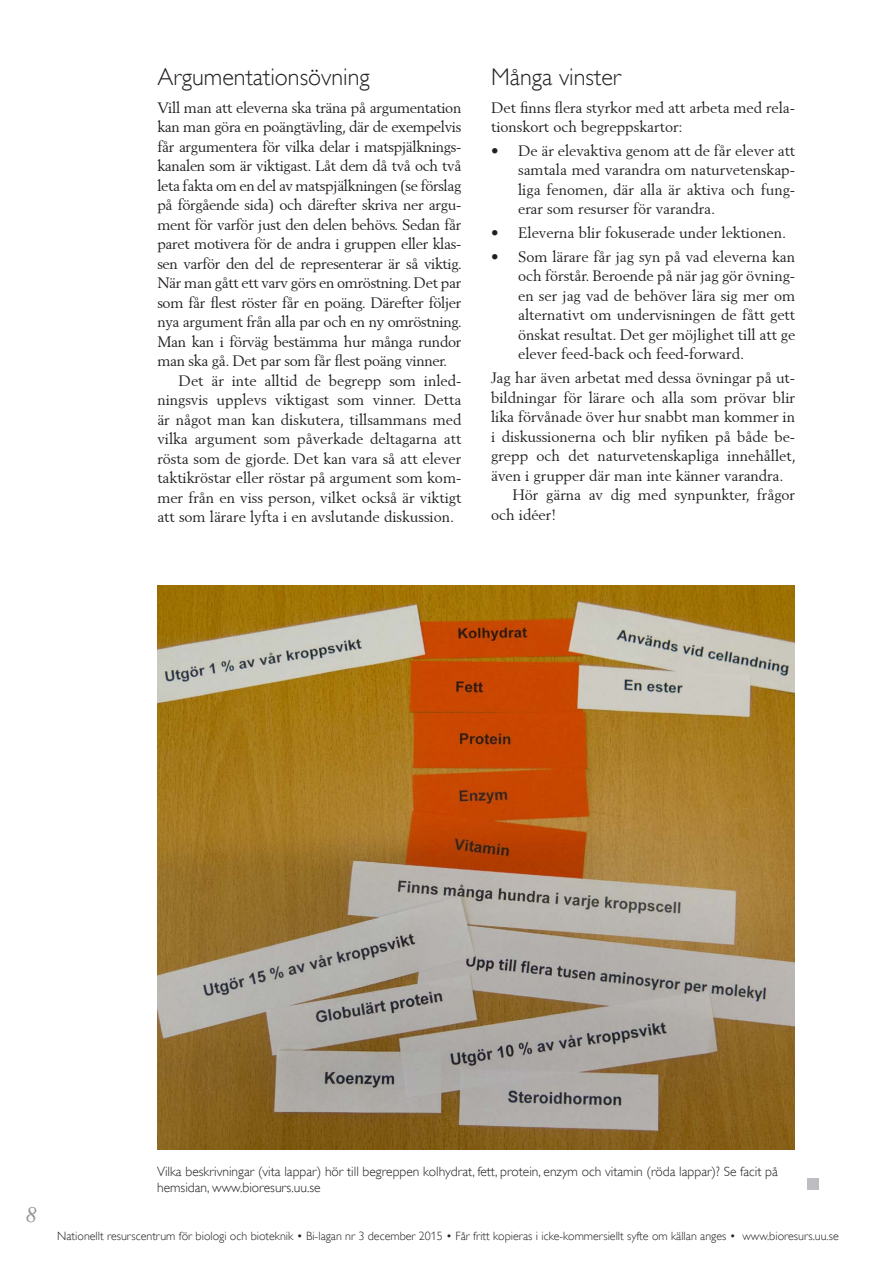
<style>
.page{position:relative;width:893px;height:1263px;background:#fff}
.page>*{position:absolute;margin:0;border:0;box-sizing:border-box;transform-origin:0 0}
.Mellanrubrik{font:300 24px "Gill Alt One";color:#231f20}
.t1{font:italic 21px "Berling";color:#939598}
.Bröd_u_indrag{font:15px/19.5px "Berling";color:#231f20;text-align:justify}
.Bröd_m_indrag{font:15px/19.5px "Berling";color:#231f20;text-align:justify}
.Bildtext{font:300 13.5px/16.2px "Gill Alt One";color:#231f20}
.t2{font:300 12px "Gill Alt One";color:#231f20}
</style>
<div class="page">
<img style="left:157px;top:586px;width:638px;height:563px">
<div style="left:807px;top:1178px;width:12px;height:12px;background:#bcbdc0"></div>
<p class="Mellanrubrik" style="left:157px;top:63px;width:214px">Argumentationsövning</p>
<p class="Bröd_u_indrag" style="left:157px;top:97px;width:306px">Vill man att eleverna ska träna på argumentation kan man göra en poängtävling, där de exempelvis får argumentera för vilka delar i matspjälknings&shy;kanalen som är viktigast. Låt dem då två och två leta fakta om en del av matspjälkningen (se förslag på förgående sida) och därefter skriva ner argu&shy;ment för varför just den delen behövs. Sedan får paret motivera för de andra i gruppen eller klas&shy;sen varför den del de representerar är så viktig.<br>När man gått ett varv görs en omröstning. Det par som får flest röster får en poäng. Därefter följer nya argument från alla par och en ny omröstning.<br>Man kan i förväg bestämma hur många rundor man ska gå. Det par som får flest poäng vinner.</p>
<p class="Bröd_m_indrag" style="left:157px;top:370px;width:306px;text-indent:21px">Det är inte alltid de begrepp som inled&shy;ningsvis upplevs viktigast som vinner. Detta är något man kan diskutera, tillsammans med vilka argument som påverkade deltagarna att rösta som de gjorde. Det kan vara så att elever taktikröstar eller röstar på argument som kom&shy;mer från en viss person, vilket också är viktigt att som lärare lyfta i en avslutande diskussion.</p>
<p class="Mellanrubrik" style="left:491px;top:63px;width:131px">Många vinster</p>
<p class="Bröd_u_indrag" style="left:491px;top:97px;width:306px">Det finns flera styrkor med att arbeta med rela&shy;tionskort och begreppskartor:</p>
<p class="Bröd_u_indrag" style="left:518px;top:141px;width:279px;text-indent:-27px">• De är elevaktiva genom att de får elever att samtala med varandra om naturvetenskap&shy;liga fenomen, där alla är aktiva och fung&shy;erar som resurser för varandra.</p>
<p class="Bröd_u_indrag" style="left:491px;top:223px;width:297px">• Eleverna blir fokuserade under lektionen.</p>
<p class="Bröd_u_indrag" style="left:518px;top:247px;width:279px;text-indent:-27px">• Som lärare får jag syn på vad eleverna kan och förstår. Beroende på när jag gör övning&shy;en ser jag vad de behöver lära sig mer om alternativt om undervisningen de fått gett önskat resultat. Det ger möjlighet till att ge elever feed-back och feed-forward.</p>
<p class="Bröd_u_indrag" style="left:491px;top:368px;width:306px">Jag har även arbetat med dessa övningar på ut&shy;bildningar för lärare och alla som prövar blir lika förvånade över hur snabbt man kommer in i diskussionerna och blir nyfiken på både be&shy;grepp och det naturvetenskapliga innehållet, även i grupper där man inte känner varandra.</p>
<p class="Bröd_m_indrag" style="left:491px;top:485px;width:306px;text-indent:21px">Hör gärna av dig med synpunkter, frågor och idéer!</p>
<h2 class="t1" style="left:25px;top:1202px;width:13px">8</h2>
<p class="Bildtext" style="left:157px;top:1163px;width:622px">Vilka beskrivningar (vita lappar) hör till begreppen kolhydrat, fett, protein, enzym och vitamin (röda lappar)? Se facit på hemsidan, www.bioresurs.uu.se</p>
<p class="t2" style="left:57px;top:1229px;width:783px">Nationellt resurscentrum för biologi och bioteknik • Bi-lagan nr 3 december 2015 • Får fritt kopieras i icke-kommersiellt syfte om källan anges • www.bioresurs.uu.se</p>
</div>
